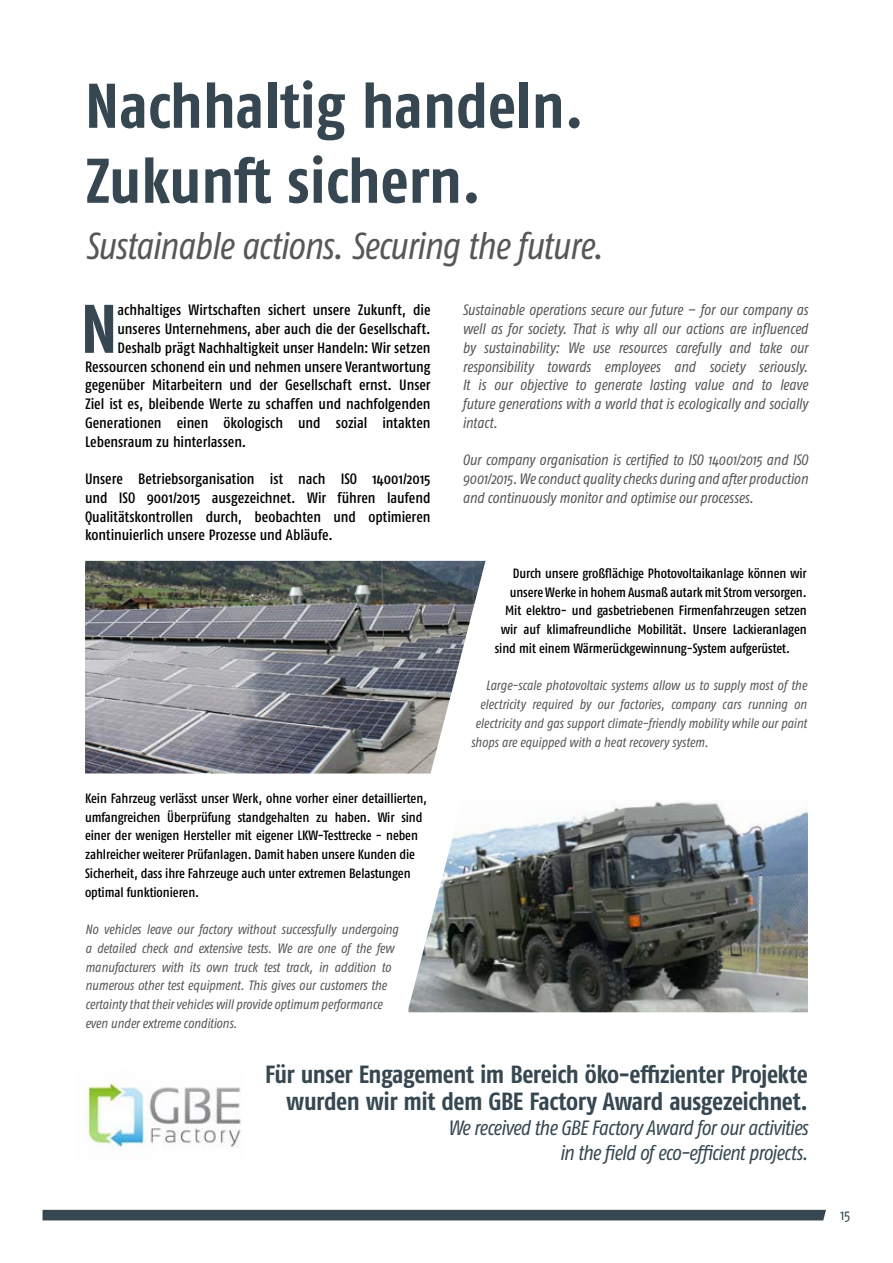
<style>
.page{position:relative;width:893px;height:1263px;background:#fff}
.page>*{position:absolute;margin:0;border:0;box-sizing:border-box;transform-origin:0 0}
.t1{font:700 condensed 68.55px "Fago Pro";color:#364751}
.t2{font:700 condensed 63px/75px "Fago Pro";letter-spacing:-.005em;color:#364751}
.t3{font:italic condensed 37.5px "Fago Pro";letter-spacing:-.03em;color:#575756}
.t4{font:700 condensed 24.9px/27px "Fago Pro";letter-spacing:-.02em;color:#364751;text-align:right}
.t5{font:italic condensed 20.7px/24.9px "Fago Pro";letter-spacing:-.03em;color:#364751;text-align:right}
.t6{font:500 condensed 15px/18.8px "Fago Pro";letter-spacing:-.005em;color:#000;text-align:justify}
.t7{font:italic condensed 15px/18.8px "Fago Pro";letter-spacing:-.01em;color:#575756;text-align:justify}
.t8{font:condensed 15px "Fago Pro";color:#364751}
.t9{font:500 condensed 13.5px/18.8px "Fago Pro";letter-spacing:-.005em;color:#000}
.t10{font:italic condensed 13.5px/18.8px "Fago Pro";letter-spacing:-.005em;color:#575756}
</style>
<div class="page">
<div style="left:43px;top:1210px;width:783px;height:10px;background:#364751"></div>
<img style="left:85px;top:561px;width:400px;height:212px">
<img style="left:408px;top:801px;width:400px;height:211px">
<img style="left:84px;top:1071px;width:157px;height:81px">
<h2 class="t2" style="left:85px;top:68px;width:500px">Nachhaltig handeln.<br>Zukunft sichern.</h2>
<h3 class="t3" style="left:85px;top:223px;width:520px">Sustainable actions. Securing the future.</h3>
<h1 class="t1" style="left:81px;top:288px;width:39px">N</h1>
<p class="t6" style="left:118px;top:301px;width:314px">achhaltiges Wirtschaften sichert unsere Zukunft, die</p>
<p class="t7" style="left:462px;top:301px;width:347px">Sustainable operations secure our future – for our company as well as for society. That is why all our actions are influenced by sustainability: We use resources carefully and take our responsibility towards employees and society seriously.<br>It is our objective to generate lasting value and to leave future generations with a world that is ecologically and socially intact.</p>
<p class="t7" style="left:462px;top:451px;width:347px">Our company organisation is certified to ISO 14001/2015 and ISO 9001/2015. We conduct quality checks during and after production and continuously monitor and optimise our processes.</p>
<p class="t6" style="left:118px;top:319px;width:314px">unseres Unternehmens, aber auch die der Gesellschaft.</p>
<p class="t6" style="left:118px;top:338px;width:314px">Deshalb prägt Nachhaltigkeit unser Handeln: Wir setzen</p>
<p class="t6" style="left:85px;top:357px;width:347px">Ressourcen schonend ein und nehmen unsere Verantwortung</p>
<p class="t6" style="left:85px;top:376px;width:347px">gegenüber Mitarbeitern und der Gesellschaft ernst. Unser</p>
<p class="t6" style="left:85px;top:394px;width:347px">Ziel ist es, bleibende Werte zu schaffen und nachfolgenden</p>
<p class="t6" style="left:85px;top:413px;width:347px">Generationen einen ökologisch und sozial intakten</p>
<p class="t6" style="left:85px;top:432px;width:163px">Lebensraum zu hinterlassen.</p>
<p class="t6" style="left:85px;top:469px;width:347px">Unsere Betriebsorganisation ist nach ISO 14001/2015 und ISO 9001/2015 ausgezeichnet. Wir führen laufend Qualitätskontrollen durch, beobachten und optimieren kontinuierlich unsere Prozesse und Abläufe.</p>
<p class="t9" style="left:513px;top:564px;width:296px">Durch unsere großflächige Photovoltaikanlage können wir</p>
<p class="t9" style="left:510px;top:582px;width:298px">unsere Werke in hohem Ausmaß autark mit Strom versorgen.</p>
<p class="t9" style="left:505px;top:601px;width:303px">Mit elektro- und gasbetriebenen Firmenfahrzeugen setzen</p>
<p class="t9" style="left:501px;top:620px;width:307px">wir auf klimafreundliche Mobilität. Unsere Lackieranlagen</p>
<p class="t9" style="left:495px;top:639px;width:297px">sind mit einem Wärmerückgewinnung-System aufgerüstet.</p>
<p class="t10" style="left:486px;top:676px;width:322px">Large-scale photovoltaic systems allow us to supply most of the</p>
<p class="t10" style="left:480px;top:695px;width:328px">electricity required by our factories, company cars running on</p>
<p class="t10" style="left:475px;top:714px;width:333px">electricity and gas support climate-friendly mobility while our paint</p>
<p class="t10" style="left:471px;top:732px;width:239px">shops are equipped with a heat recovery system.</p>
<p class="t9" style="left:85px;top:789px;width:343px">Kein Fahrzeug verlässt unser Werk, ohne vorher einer detaillierten, umfangreichen Überprüfung standgehalten zu haben. Wir sind einer der wenigen Hersteller mit eigener LKW-Testtrecke - neben zahlreicher weiterer Prüfanlagen. Damit haben unsere Kunden die Sicherheit, dass ihre Fahrzeuge auch unter extremen Belastungen optimal funktionieren.</p>
<p class="t10" style="left:85px;top:920px;width:315px">No vehicles leave our factory without successfully undergoing a detailed check and extensive tests. We are one of the few manufacturers with its own truck test track, in addition to numerous other test equipment. This gives our customers the certainty that their vehicles will provide optimum performance even under extreme conditions.</p>
<h3 class="t4" style="left:265px;top:1061px;width:544px">Für unser Engagement im Bereich öko-effizienter Projekte wurden wir mit dem GBE Factory Award ausgezeichnet.</h3>
<h3 class="t5" style="left:448px;top:1115px;width:361px">We received the GBE Factory Award for our activities in the field of eco-efficient projects.</h3>
<p class="t8" style="left:840px;top:1206px;width:11px">15</p>
</div>
